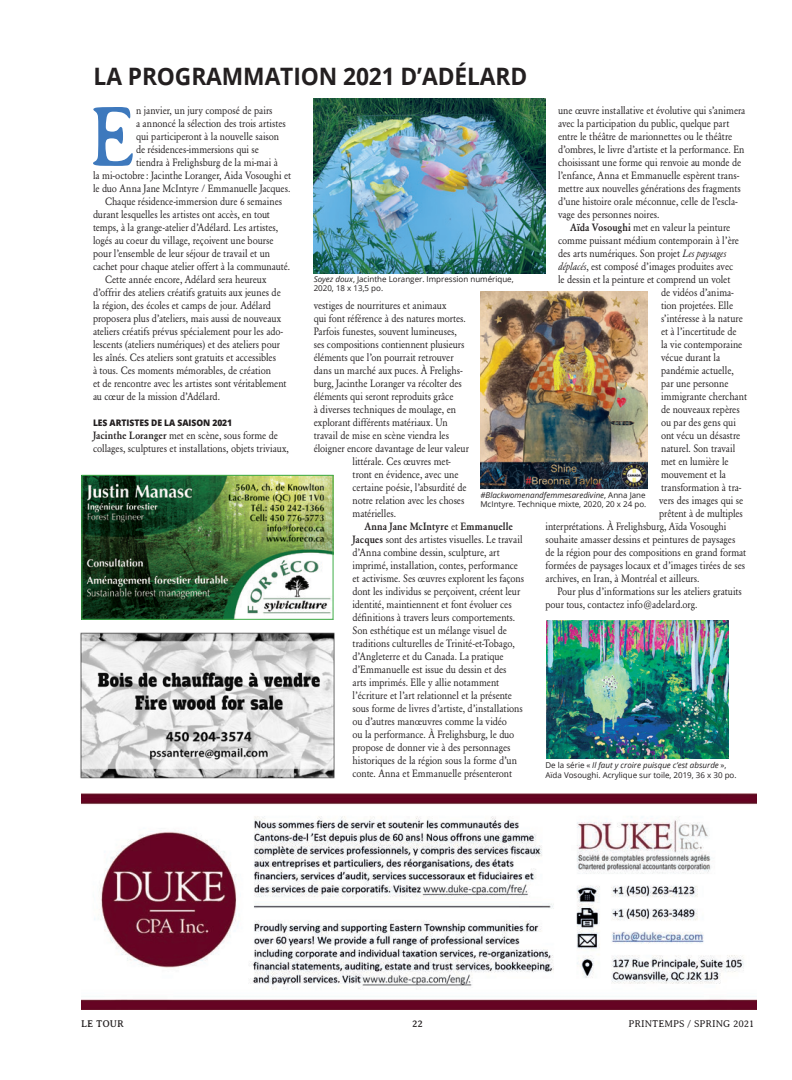
<style>
.page{position:relative;width:792px;height:1080px;background:#fff}
.page>*{position:absolute;margin:0;border:0;box-sizing:border-box;transform-origin:0 0}
.t1{font:300 87.6px "Averia Serif";color:#3e79bd;scale:.9 1}
.Titre{font:700 24px "Open Sans";letter-spacing:-.005em;color:#231f20;scale:.95 1}
.t2{font:10.5px/13px "Garamond BE";letter-spacing:-.005em;color:#231f20;scale:.9 1}
.t3{font:300 10px "Averia Serif";color:#231f20}
.t4{font:10px "Averia Serif";color:#231f20}
.Inter-titre{font:800 9px "Open Sans";letter-spacing:-.005em;color:#231f20;scale:.95 1}
.Légende-Crédit{font:8px/9.6px "Open Sans";color:#231f20}
.s1{font-weight:500}
.s2{font-style:italic}
</style>
<div class="page">
<img style="left:83px;top:477px;width:249px;height:141px">
<div style="left:81px;top:475px;width:253px;height:145px;border:1px solid #40ae49"></div>
<img style="left:80px;top:632px;width:255px;height:147px">
<img style="left:314px;top:98px;width:231px;height:175px">
<img style="left:546px;top:621px;width:183px;height:138px">
<img style="left:480px;top:292px;width:168px;height:197px">
<img style="left:81px;top:793px;width:676px;height:216px">
<p class="Titre" style="left:94px;top:59px;width:458px">LA PROGRAMMATION 2021 D’ADÉLARD</p>
<p class="t1" style="left:88px;top:89px;width:55px">E</p>
<p class="t2" style="left:136px;top:104px;width:153px">n janvier, un jury composé de pairs</p>
<p class="t2" style="left:136px;top:117px;width:168px">a annoncé la sélection des trois artistes</p>
<p class="t2" style="left:136px;top:130px;width:161px">qui participeront à la nouvelle saison</p>
<p class="t2" style="left:136px;top:143px;width:138px">de résidences-immersions qui se</p>
<p class="t2" style="left:136px;top:156px;width:159px">tiendra à Frelighsburg de la mi-mai à</p>
<p class="t2" style="left:93px;top:169px;width:222px">la mi-octobre : Jacinthe Loranger, Aida Vosoughi et</p>
<p class="t2" style="left:93px;top:182px;width:221px">le duo Anna Jane McIntyre / Emmanuelle Jacques.</p>
<p class="t2" style="left:93px;top:195px;width:221px;text-indent:12px">Chaque résidence-immersion dure 6 semaines durant lesquelles les artistes ont accès, en tout temps, à la grange-atelier d’Adélard. Les artistes, logés au coeur du village, reçoivent une bourse pour l’ensemble de leur séjour de travail et un cachet pour chaque atelier offert à la communauté.</p>
<p class="t2" style="left:93px;top:273px;width:216px;text-indent:12px">Cette année encore, Adélard sera heureux d’offrir des ateliers créatifs gratuits aux jeunes de la région, des écoles et camps de jour. Adélard proposera plus d’ateliers, mais aussi de nouveaux ateliers créatifs prévus spécialement pour les ado&shy;lescents (ateliers numériques) et des ateliers pour les aînés. Ces ateliers sont gratuits et accessibles<br>à tous. Ces moments mémorables, de création<br>et de rencontre avec les artistes sont véritablement au cœur de la mission d’Adélard.</p>
<p class="Inter-titre" style="left:93px;top:416px;width:148px">LES ARTISTES DE LA SAISON 2021</p>
<p class="t2" style="left:93px;top:429px;width:219px"><span class="s1">Jacinthe Loranger</span> met en scène, sous forme de collages, sculptures et installations, objets triviaux,</p>
<p class="t2" style="left:558px;top:104px;width:210px">une œuvre installative et évolutive qui s’animera avec la participation du public, quelque part entre le théâtre de marionnettes ou le théâtre d’ombres, le livre d’artiste et la performance. En choisissant une forme qui renvoie au monde de l’enfance, Anna et Emmanuelle espèrent trans&shy;mettre aux nouvelles générations des fragments d’une histoire orale méconnue, celle de l’escla&shy;vage des personnes noires.</p>
<p class="t2" style="left:570px;top:221px;width:180px"><span class="s1">Aïda Vosoughi</span> met en valeur la peinture</p>
<p class="t2" style="left:558px;top:234px;width:203px">comme puissant médium contemporain à l’ère</p>
<p class="t2" style="left:558px;top:247px;width:188px">des arts numériques. Son projet <span class="s2">Les paysages</span></p>
<p class="t2" style="left:558px;top:260px;width:196px"><span class="s2">déplacés</span>, est composé d’images produites avec</p>
<p class="t2" style="left:558px;top:273px;width:193px">le dessin et la peinture et comprend un volet</p>
<p class="t2" style="left:661px;top:286px;width:82px">de vidéos d’anima-</p>
<p class="t2" style="left:661px;top:299px;width:82px">tion projetées. Elle</p>
<p class="t2" style="left:661px;top:312px;width:92px">s’intéresse à la nature</p>
<p class="t2" style="left:661px;top:325px;width:85px">et à l’incertitude de</p>
<p class="t2" style="left:661px;top:338px;width:92px">la vie contemporaine</p>
<p class="t2" style="left:661px;top:351px;width:67px">vécue durant la</p>
<p class="t2" style="left:661px;top:364px;width:82px">pandémie actuelle,</p>
<p class="t2" style="left:661px;top:377px;width:76px">par une personne</p>
<p class="t2" style="left:661px;top:390px;width:97px">immigrante cherchant</p>
<p class="t2" style="left:661px;top:403px;width:89px">de nouveaux repères</p>
<p class="t2" style="left:661px;top:416px;width:85px">ou par des gens qui</p>
<p class="t2" style="left:661px;top:429px;width:90px">ont vécu un désastre</p>
<p class="t2" style="left:661px;top:442px;width:84px">naturel. Son travail</p>
<p class="t2" style="left:661px;top:455px;width:77px">met en lumière le</p>
<p class="t2" style="left:661px;top:468px;width:74px">mouvement et la</p>
<p class="t2" style="left:661px;top:481px;width:91px">transformation à tra-</p>
<p class="t2" style="left:659px;top:494px;width:95px">vers des images qui se</p>
<p class="t2" style="left:659px;top:507px;width:95px">prêtent à de multiples</p>
<p class="t2" style="left:546px;top:520px;width:203px">interprétations. À Frelighsburg, Aïda Vosoughi</p>
<p class="t2" style="left:546px;top:533px;width:212px">souhaite amasser dessins et peintures de paysages</p>
<p class="t2" style="left:546px;top:546px;width:225px">de la région pour des compositions en grand format</p>
<p class="t2" style="left:546px;top:559px;width:223px">formées de paysages locaux et d’images tirées de ses</p>
<p class="t2" style="left:546px;top:572px;width:173px">archives, en Iran, à Montréal et ailleurs.</p>
<p class="t2" style="left:546px;top:585px;width:220px;text-indent:12px">Pour plus d’informations sur les ateliers gratuits pour tous, contactez info@adelard.org.</p>
<p class="Légende-Crédit" style="left:314px;top:274px;width:202px"><span class="s2">Soyez doux</span>, Jacinthe Loranger. Impression numérique,<br>2020, 18 x 13,5 po.</p>
<p class="t2" style="left:314px;top:299px;width:149px">vestiges de nourritures et animaux</p>
<p class="t2" style="left:314px;top:312px;width:171px">qui font référence à des natures mortes.</p>
<p class="t2" style="left:314px;top:325px;width:161px">Parfois funestes, souvent lumineuses,</p>
<p class="t2" style="left:314px;top:338px;width:169px">ses compositions contiennent plusieurs</p>
<p class="t2" style="left:314px;top:351px;width:157px">éléments que l’on pourrait retrouver</p>
<p class="t2" style="left:314px;top:364px;width:167px">dans un marché aux puces. À Frelighs-</p>
<p class="t2" style="left:314px;top:377px;width:166px">burg, Jacinthe Loranger va récolter des</p>
<p class="t2" style="left:314px;top:390px;width:157px">éléments qui seront reproduits grâce</p>
<p class="t2" style="left:314px;top:403px;width:160px">à diverses techniques de moulage, en</p>
<p class="t2" style="left:314px;top:416px;width:151px">explorant différents matériaux. Un</p>
<p class="t2" style="left:314px;top:429px;width:152px">travail de mise en scène viendra les</p>
<p class="t2" style="left:314px;top:442px;width:174px">éloigner encore davantage de leur valeur</p>
<p class="t2" style="left:353px;top:455px;width:111px">littérale. Ces œuvres met-</p>
<p class="t2" style="left:353px;top:468px;width:119px">tront en évidence, avec une</p>
<p class="t2" style="left:353px;top:481px;width:128px">certaine poésie, l’absurdité de</p>
<p class="t2" style="left:353px;top:494px;width:126px">notre relation avec les choses</p>
<p class="t2" style="left:353px;top:507px;width:50px">matérielles.</p>
<p class="t2" style="left:353px;top:520px;width:192px;text-indent:12px"><span class="s1">Anna Jane McIntyre</span> et <span class="s1">Emmanuelle Jacques</span> sont des artistes visuelles. Le travail d’Anna combine dessin, sculpture, art imprimé, installation, contes, performance et activisme. Ses œuvres explorent les façons dont les individus se perçoivent, créent leur identité, maintiennent et font évoluer ces définitions à travers leurs comportements.<br>Son esthétique est un mélange visuel de traditions culturelles de Trinité-et-Tobago, d’Angleterre et du Canada. La pratique d’Emmanuelle est issue du dessin et des<br>arts imprimés. Elle y allie notamment l’écriture et l’art relationnel et la présente sous forme de livres d’artiste, d’installations ou d’autres manœuvres comme la vidéo<br>ou la performance. À Frelighsburg, le duo propose de donner vie à des personnages historiques de la région sous la forme d’un conte. Anna et Emmanuelle présenteront</p>
<p class="Légende-Crédit" style="left:480px;top:490px;width:167px"><span class="s2">#Blackwomenandfemmesaredivine</span>, Anna Jane<br>McIntyre. Technique mixte, 2020, 20 x 24 po.</p>
<p class="Légende-Crédit" style="left:545px;top:760px;width:193px">De la série « <span class="s2">Il faut y croire puisque c’est absurde</span> »,<br>Aïda Vosoughi. Acrylique sur toile, 2019, 36 x 30 po.</p>
<p class="t4" style="left:81px;top:1018px;width:44px">LE TOUR</p>
<p class="t4" style="left:412px;top:1018px;width:12px">22</p>
<p class="t3" style="left:629px;top:1019px;width:127px">PRINTEMPS / SPRING 2021</p>
</div>
